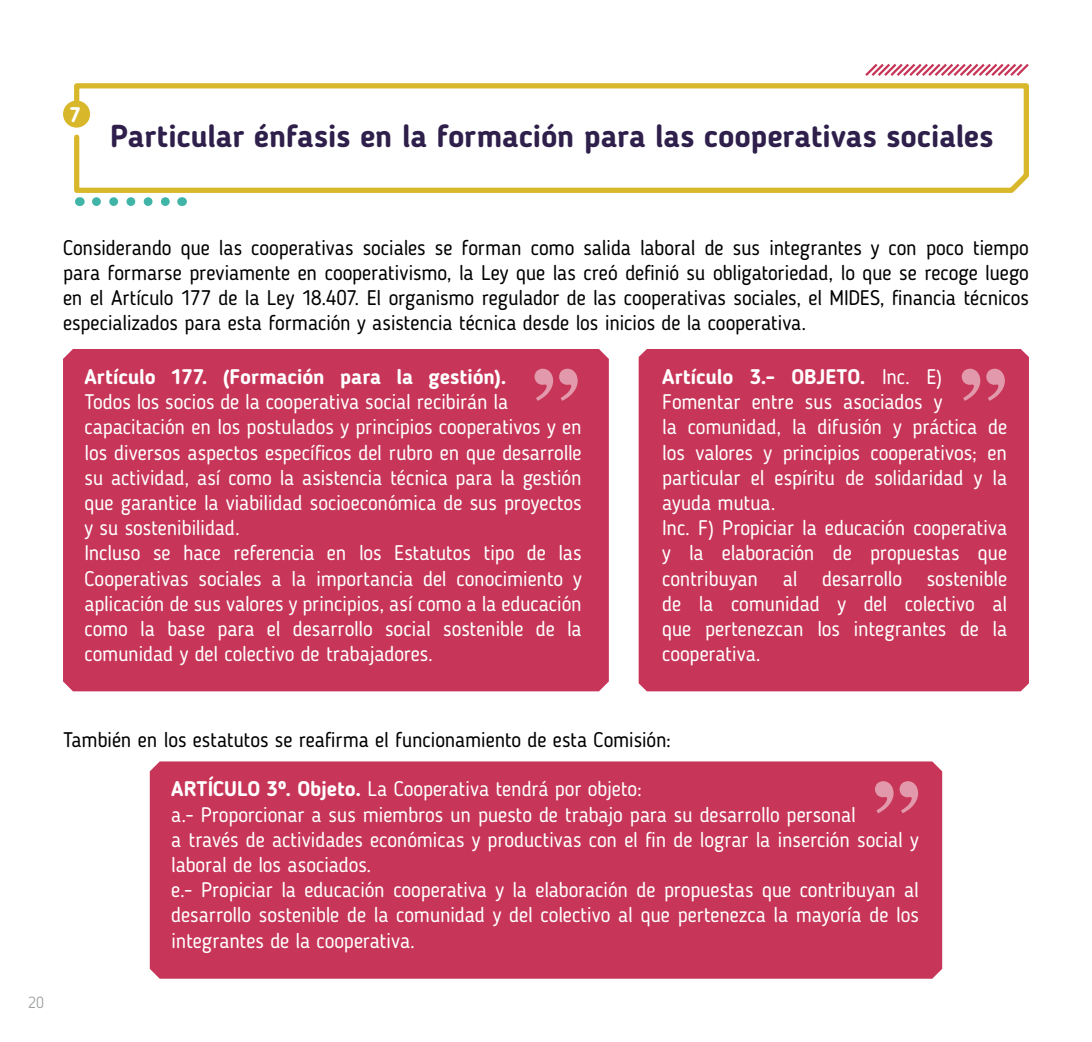
<style>
.page{position:relative;width:1092px;height:1042px;background:#fff}
.page>*{position:absolute;margin:0;border:0;box-sizing:border-box;transform-origin:0 0}
.t1{font:700 96.25px "Century";color:#fff}
.t2{font:700 31.5px "Blogger Sans";color:#2e1f4b}
.t3{font:21px/25.2px "Blogger Sans";letter-spacing:-.01em;color:#fff}
.t4{font:21px/25.2px "Blogger Sans";letter-spacing:-.015em;color:#000;text-align:justify}
.t5{font:700 21px "Blogger Sans";color:#fff}
.t6{font:300 15.75px "Blogger Sans";color:#9c9e9f}
.s1{font-weight:700}
</style>
<div class="page">
<svg style="left:71px;top:83px;width:958px;height:110px"></svg>
<div style="left:63px;top:101px;width:27px;height:27px;background:#d8b72b;border-radius:50%"></div>
<svg style="left:865px;top:63px;width:164px;height:13px"></svg>
<svg style="left:96px;top:197px;width:74px;height:9px"></svg>
<div style="left:63px;top:349px;width:546px;height:342px;background:#c73558"></div>
<div style="left:638px;top:349px;width:390px;height:342px;background:#c73558"></div>
<div style="left:150px;top:761px;width:792px;height:217px;background:#c73558"></div>
<p class="t5" style="left:70px;top:102px;width:13px">7</p>
<h2 class="t2" style="left:110px;top:117px;width:884px">Particular énfasis en la formación para las cooperativas sociales</h2>
<p class="t4" style="left:63px;top:235px;width:967px">Considerando que las cooperativas sociales se forman como salida laboral de sus integrantes y con poco tiempo para formarse previamente en cooperativismo, la Ley que las creó definió su obligatoriedad, lo que se recoge luego en el Artículo 177 de la Ley 18.407. El organismo regulador de las cooperativas sociales, el MIDES, financia técnicos especializados para esta formación y asistencia técnica desde los inicios de la cooperativa.</p>
<p class="t5" style="left:84px;top:364px;width:423px">Artículo 177. (Formación para la gestión).</p>
<p class="t3" style="left:84px;top:389px;width:499px">Todos los socios de la cooperativa social recibirán la capacitación en los postulados y principios cooperativos y en los diversos aspectos específicos del rubro en que desarrolle su actividad, así como la asistencia técnica para la gestión que garantice la viabilidad socioeconómica de sus proyectos y su sostenibilidad.<br>Incluso se hace referencia en los Estatutos tipo de las Cooperativas sociales a la importancia del conocimiento y aplicación de sus valores y principios, así como a la educación como la base para el desarrollo social sostenible de la comunidad y del colectivo de trabajadores.</p>
<p class="t3" style="left:662px;top:364px;width:346px"><span class="s1">Artículo 3.- OBJETO.</span> Inc. E)<br>Fomentar entre sus asociados y<br>la comunidad, la difusión y práctica de los valores y principios cooperativos; en particular el espíritu de solidaridad y la ayuda mutua.<br>Inc. F) Propiciar la educación cooperativa y la elaboración de propuestas que contribuyan al desarrollo sostenible de la comunidad y del colectivo al que pertenezcan los integrantes de la cooperativa.</p>
<h1 class="t1" style="left:533px;top:344px;width:48px">”</h1>
<h1 class="t1" style="left:960px;top:344px;width:48px">”</h1>
<p class="t6" style="left:28px;top:992px;width:17px">20</p>
<p class="t4" style="left:63px;top:727px;width:609px">También en los estatutos se reafirma el funcionamiento de esta Comisión:</p>
<p class="t3" style="left:171px;top:776px;width:749px"><span class="s1">ARTÍCULO 3º. Objeto.</span> La Cooperativa tendrá por objeto:<br>a.- Proporcionar a sus miembros un puesto de trabajo para su desarrollo personal<br>a través de actividades económicas y productivas con el fin de lograr la inserción social y laboral de los asociados.<br>e.- Propiciar la educación cooperativa y la elaboración de propuestas que contribuyan al desarrollo sostenible de la comunidad y del colectivo al que pertenezca la mayoría de los integrantes de la cooperativa.</p>
<h1 class="t1" style="left:873px;top:757px;width:48px">”</h1>
</div>
